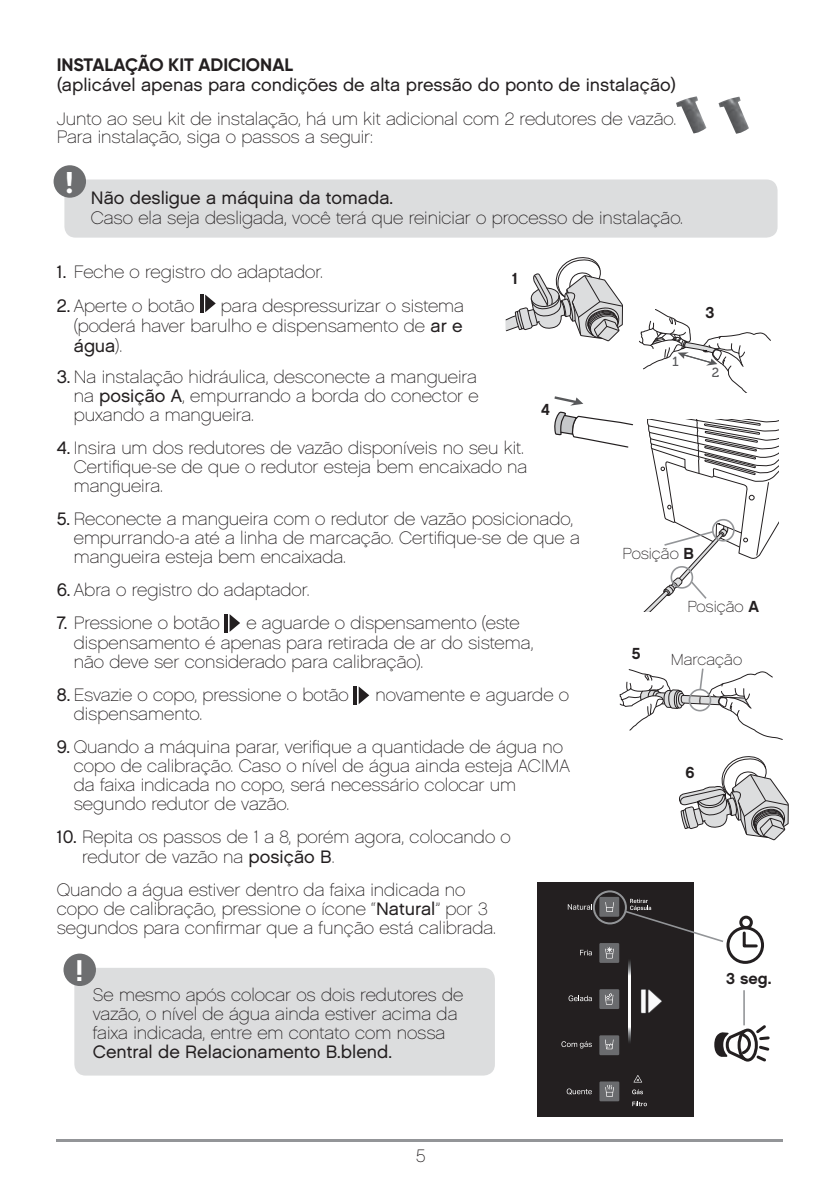
<style>
.page{position:relative;width:840px;height:1191px;background:#fff}
.page>*{position:absolute;margin:0;border:0;box-sizing:border-box;transform-origin:0 0}
.t1{font:30px "Chalet New York Nineteen Sixty";color:#fff}
.t2{font:18px/19px "Chalet Paris Nineteen Sixty";color:#231f20}
.t3{font:18px "Chalet London Nineteen Sixty";color:#231f20}
.t4{font:700 18px "Gilroy";color:#231f20}
.t5{font:16px "Chalet Paris Nineteen Sixty";color:#231f20}
.t6{font:16px "Chalet New York Nineteen Sixty";color:#231f20}
.t7{font:13.2px "Museo 500";color:#58595b}
.s1{font-family:"Chalet London Nineteen Sixty"}
.s2{font-family:"Chalet Paris Nineteen Sixty"}
.s3{font-family:"Chalet New York Nineteen Sixty"}
</style>
<div class="page">
<hr style="left:57px;top:1140px;width:725px;height:2px;background:#939598">
<img style="left:676px;top:96px;width:30px;height:38px">
<img style="left:718px;top:97px;width:30px;height:37px">
<div style="left:64px;top:179px;width:713px;height:59px;background:#dcddde;border-radius:11px"></div>
<div style="left:54px;top:165px;width:32px;height:33px;background:#6d6e70;border-radius:50%"></div>
<svg style="left:505px;top:237px;width:117px;height:105px"></svg>
<svg style="left:639px;top:309px;width:131px;height:84px"></svg>
<svg style="left:554px;top:396px;width:29px;height:9px"></svg>
<svg style="left:619px;top:668px;width:169px;height:172px"></svg>
<svg style="left:554px;top:411px;width:224px;height:200px"></svg>
<div style="left:74px;top:967px;width:420px;height:108px;background:#dcddde;border-radius:11px"></div>
<div style="left:63px;top:953px;width:33px;height:33px;background:#6d6e70;border-radius:50%"></div>
<div style="left:537px;top:882px;width:156px;height:234px;background:#231f20"></div>
<svg style="left:561px;top:1041px;width:30px;height:7px"></svg>
<svg style="left:566px;top:1088px;width:25px;height:6px"></svg>
<svg style="left:632px;top:1089px;width:10px;height:5px"></svg>
<svg style="left:568px;top:995px;width:23px;height:6px"></svg>
<svg style="left:632px;top:1101px;width:14px;height:5px"></svg>
<svg style="left:633px;top:1075px;width:8px;height:7px"></svg>
<img style="left:628px;top:963px;width:2px;height:80px">
<svg style="left:640px;top:989px;width:21px;height:24px"></svg>
<svg style="left:599px;top:1081px;width:20px;height:20px"></svg>
<svg style="left:599px;top:989px;width:20px;height:20px"></svg>
<svg style="left:599px;top:1035px;width:20px;height:20px"></svg>
<svg style="left:567px;top:890px;width:156px;height:73px"></svg>
<hr style="left:742px;top:990px;width:2px;height:35px;background:#939598">
<div style="left:726px;top:926px;width:37px;height:38px;border:3px solid #231f20;border-radius:50%"></div>
<div style="left:739px;top:915px;width:13px;height:14px;border:3px solid #231f20;border-radius:50%"></div>
<svg style="left:740px;top:930px;width:18px;height:18px"></svg>
<svg style="left:714px;top:1022px;width:56px;height:40px"></svg>
<hr style="left:200px;top:294px;width:3px;height:18px;background:#231f20">
<svg style="left:205px;top:294px;width:11px;height:18px"></svg>
<hr style="left:224px;top:614px;width:3px;height:18px;background:#231f20">
<svg style="left:229px;top:614px;width:11px;height:18px"></svg>
<hr style="left:353px;top:686px;width:3px;height:18px;background:#231f20">
<svg style="left:358px;top:686px;width:11px;height:18px"></svg>
<p class="t4" style="left:57px;top:57px;width:238px">INSTALAÇÃO KIT ADICIONAL</p>
<p class="t3" style="left:57px;top:77px;width:620px">(aplicável apenas para condições de alta pressão do ponto de instalação)</p>
<p class="t2" style="left:57px;top:111px;width:620px;line-height:18px">Junto ao seu kit de instalação, há um kit adicional com 2 redutores de vazão.<br>Para instalação, siga o passos a seguir:</p>
<p class="t3" style="left:65px;top:190px;width:329px"><sup>!</sup> Não desligue a máquina da tomada.</p>
<p class="t2" style="left:91px;top:210px;width:593px">Caso ela seja desligada, você terá que reiniciar o processo de instalação.</p>
<p class="t2" style="left:57px;top:264px;width:267px"><span class="s1">1.</span> Feche o registro do adaptador.</p>
<p class="t2" style="left:57px;top:298px;width:139px"><span class="s1">2.</span> Aperte o botão</p>
<p class="t6" style="left:511px;top:272px;width:8px">1</p>
<p class="t2" style="left:74px;top:298px;width:391px;line-height:20px;text-align:right">para despressurizar o sistema<br>(poderá haver barulho e dispensamento de <span class="s1">ar e</span></p>
<p class="t3" style="left:74px;top:339px;width:50px">água<span class="s2">).</span></p>
<p class="t2" style="left:74px;top:369px;width:406px;text-align:justify;text-indent:-17px"><span class="s1">3.</span> Na instalação hidráulica, desconecte a mangueira na <span class="s1">posição A</span>, empurrando a borda do conector e puxando a mangueira.</p>
<p class="t2" style="left:74px;top:440px;width:455px;text-indent:-17px"><span class="s1">4.</span> Insira um dos redutores de vazão disponíveis no seu kit.<br>Certifique-se de que o redutor esteja bem encaixado na mangueira.</p>
<p class="t2" style="left:74px;top:511px;width:507px;text-indent:-17px"><span class="s1">5.</span> Reconecte a mangueira com o redutor de vazão posicionado, empurrando-a até a linha de marcação. Certifique-se de que a mangueira esteja bem encaixada.</p>
<p class="t2" style="left:57px;top:582px;width:254px"><span class="s1">6.</span> Abra o registro do adaptador.</p>
<p class="t2" style="left:57px;top:615px;width:164px"><span class="s1">7.</span> Pressione o botão</p>
<p class="t6" style="left:705px;top:306px;width:10px">3</p>
<p class="t7" style="left:671px;top:354px;width:8px">1</p>
<p class="t7" style="left:711px;top:365px;width:9px">2</p>
<p class="t6" style="left:541px;top:403px;width:10px">4</p>
<p class="t5" style="left:622px;top:547px;width:73px">Posição <span class="s3">B</span></p>
<p class="t5" style="left:687px;top:600px;width:73px">Posição <span class="s3">A</span></p>
<p class="t2" style="left:74px;top:615px;width:461px;text-indent:172px">e aguarde o dispensamento (este dispensamento é apenas para retirada de ar do sistema, não deve ser considerado para calibração).</p>
<p class="t2" style="left:57px;top:686px;width:293px"><span class="s1">8.</span> Esvazie o copo, pressione o botão</p>
<p class="t2" style="left:375px;top:686px;width:195px">novamente e aguarde o</p>
<p class="t2" style="left:74px;top:705px;width:130px">dispensamento.</p>
<p class="t2" style="left:74px;top:738px;width:497px;text-indent:-17px"><span class="s1">9.</span> Quando a máquina parar, verifique a quantidade de água no copo de calibração. Caso o nível de água ainda esteja ACIMA da faixa indicada no copo, será necessário colocar um segundo redutor de vazão.</p>
<p class="t2" style="left:82px;top:828px;width:430px;line-height:20px;text-indent:-26px"><span class="s1">10.</span> Repita os passos de 1 a 8, porém agora, colocando o redutor de vazão na <span class="s1">posição B</span>.</p>
<p class="t2" style="left:57px;top:881px;width:440px">Quando a água estiver dentro da faixa indicada no copo de calibração, pressione o ícone “<span class="s1">Natural</span>” por 3 segundos para confirmar que a função está calibrada.</p>
<p class="t6" style="left:631px;top:646px;width:10px">5</p>
<p class="t5" style="left:670px;top:653px;width:73px">Marcação</p>
<p class="t6" style="left:685px;top:766px;width:11px">6</p>
<h1 class="t1" style="left:75px;top:958px;width:10px">!</h1>
<p class="t2" style="left:93px;top:986px;width:372px">Se mesmo após colocar os dois redutores de vazão, o nível de água ainda estiver acima da faixa indicada, entre em contato com nossa</p>
<p class="t3" style="left:93px;top:1044px;width:300px">Central de Relacionamento B.blend.</p>
<p class="t2" style="left:416px;top:1148px;width:11px">5</p>
<p class="t6" style="left:725px;top:971px;width:47px">3 seg.</p>
</div>
